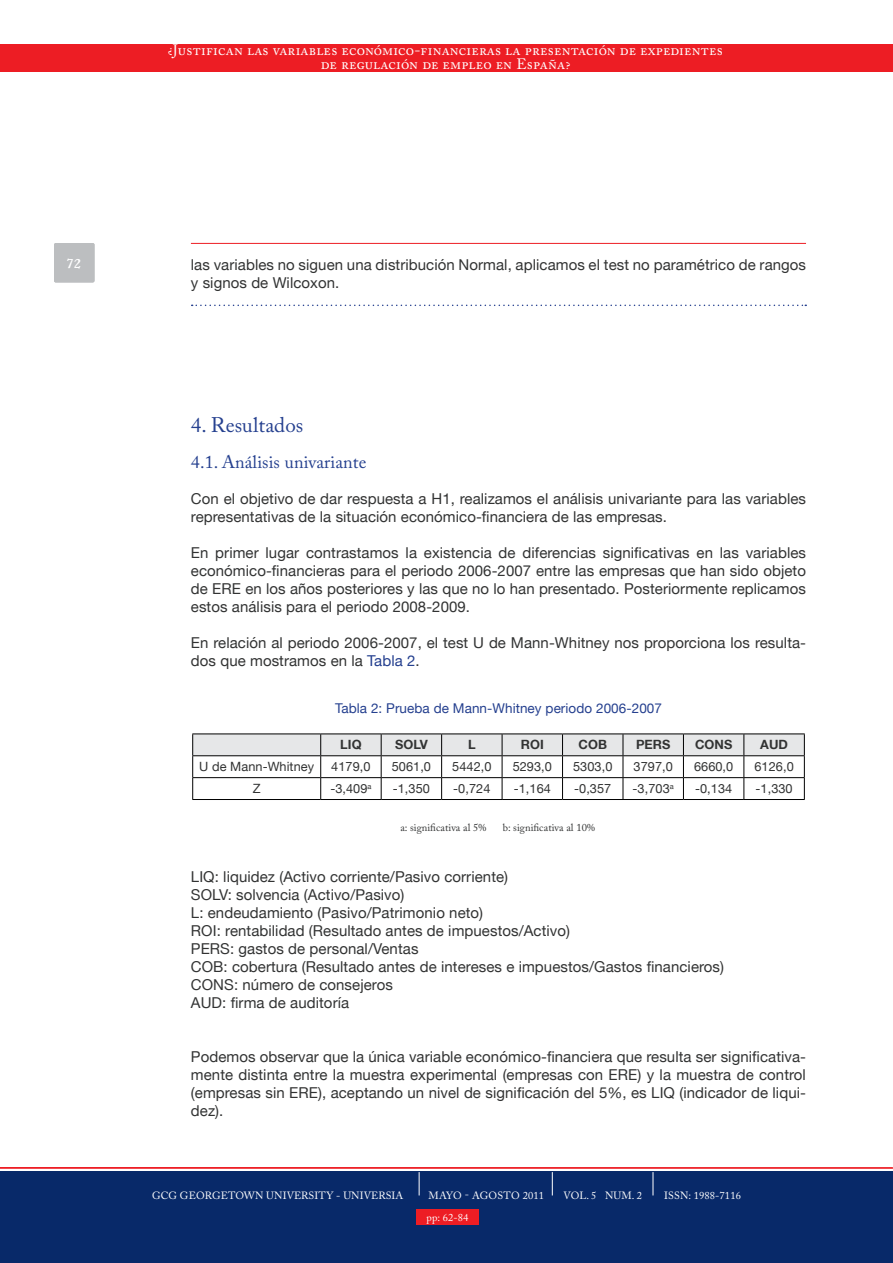
<style>
.page{position:relative;width:893px;height:1263px;background:#fff}
.page>*{position:absolute;margin:0;border:0;box-sizing:border-box;transform-origin:0 0}
.t1{font:21px "Adobe Caslon Pro";color:#25408f}
.t2{font:18px "Adobe Caslon Pro";color:#25408f}
.t3{font:15px/18px "Helvetica Neue";letter-spacing:.005em;color:#323333}
.t4{font:15px/13.5px "Adobe Caslon Pro";letter-spacing:.01em;color:#fff;text-align:center}
.t5{font:300 15px "Caslon";color:#fff}
.t6{font:13.5px "Helvetica Neue";letter-spacing:.005em;color:#25408f}
.t7{font:12.75px "Helvetica Neue";letter-spacing:.005em;color:#323333}
.t8{font:700 12.75px "Helvetica Neue";letter-spacing:.005em;color:#323333}
.t9{font:10.5px "Adobe Caslon Pro";letter-spacing:.01em;color:#fff}
.t10{font:10.5px "Adobe Caslon Pro";color:#323333}
.s1{color:#25408f}
</style>
<div class="page">
<hr style="left:0;top:1167px;width:893px;height:1px;background:#ed1d24">
<hr style="left:191px;top:243px;width:615px;height:1px;background:#ed1d24">
<div style="left:0;top:44px;width:893px;height:27px;background:#ed1d24"></div>
<div style="left:0;top:1172px;width:893px;height:91px;background:#082969"></div>
<svg style="left:552px;top:1172px;width:1px;height:23px"></svg>
<svg style="left:419px;top:1172px;width:1px;height:23px"></svg>
<svg style="left:653px;top:1172px;width:1px;height:23px"></svg>
<div style="left:416px;top:1209px;width:63px;height:16px;background:#ed1d24"></div>
<div style="left:54px;top:243px;width:40px;height:39px;background:#bcbec0;border-radius:2px"></div>
<hr style="left:192px;top:733px;width:129px;height:1px;background:#000">
<hr style="left:321px;top:733px;width:60px;height:1px;background:#000">
<hr style="left:381px;top:733px;width:61px;height:1px;background:#000">
<hr style="left:442px;top:733px;width:60px;height:1px;background:#000">
<hr style="left:502px;top:733px;width:60px;height:1px;background:#000">
<hr style="left:562px;top:733px;width:61px;height:1px;background:#000">
<hr style="left:623px;top:733px;width:60px;height:1px;background:#000">
<hr style="left:683px;top:733px;width:61px;height:1px;background:#000">
<hr style="left:744px;top:733px;width:61px;height:1px;background:#000">
<svg style="left:192px;top:734px;width:613px;height:65px"></svg>
<hr style="left:192px;top:799px;width:129px;height:1px;background:#000">
<hr style="left:321px;top:799px;width:60px;height:1px;background:#000">
<hr style="left:381px;top:799px;width:61px;height:1px;background:#000">
<hr style="left:442px;top:799px;width:60px;height:1px;background:#000">
<hr style="left:502px;top:799px;width:60px;height:1px;background:#000">
<hr style="left:562px;top:799px;width:61px;height:1px;background:#000">
<hr style="left:623px;top:799px;width:60px;height:1px;background:#000">
<hr style="left:683px;top:799px;width:61px;height:1px;background:#000">
<hr style="left:744px;top:799px;width:61px;height:1px;background:#000">
<svg style="left:192px;top:305px;width:614px;height:1px"></svg>
<p class="t4" style="left:168px;top:44px;width:557px">¿Justifican las variables económico-financieras la presentación de expedientes de regulación de empleo en España?</p>
<p class="t5" style="left:67px;top:258px;width:16px">72</p>
<p class="t3" style="left:191px;top:255px;width:617px">las variables no siguen una distribución Normal, aplicamos el test no paramétrico de rangos y signos de Wilcoxon.</p>
<h1 class="t1" style="left:191px;top:412px;width:114px">4. Resultados</h1>
<p class="t2" style="left:191px;top:451px;width:177px">4.1. Análisis univariante</p>
<p class="t3" style="left:191px;top:489px;width:617px">Con el objetivo de dar respuesta a H1, realizamos el análisis univariante para las variables representativas de la situación económico-financiera de las empresas.</p>
<p class="t3" style="left:191px;top:543px;width:617px;text-align:justify">En primer lugar contrastamos la existencia de diferencias significativas en las variables económico-financieras para el periodo 2006-2007 entre las empresas que han sido objeto de ERE en los años posteriores y las que no lo han presentado. Posteriormente replicamos estos análisis para el periodo 2008-2009.</p>
<p class="t3" style="left:191px;top:633px;width:617px">En relación al periodo 2006-2007, el test U de Mann-Whitney nos proporciona los resulta&shy;dos que mostramos en la <span class="s1">Tabla 2</span>.</p>
<p class="t6" style="left:335px;top:700px;width:328px">Tabla 2: Prueba de Mann-Whitney periodo 2006-2007</p>
<p class="t8" style="left:340px;top:737px;width:23px">LIQ</p>
<p class="t8" style="left:395px;top:737px;width:34px">SOLV</p>
<p class="t8" style="left:468px;top:737px;width:9px">L</p>
<p class="t8" style="left:521px;top:737px;width:25px">ROI</p>
<p class="t8" style="left:578px;top:737px;width:30px">COB</p>
<p class="t8" style="left:636px;top:737px;width:36px">PERS</p>
<p class="t8" style="left:695px;top:737px;width:39px">CONS</p>
<p class="t8" style="left:760px;top:737px;width:29px">AUD</p>
<p class="t7" style="left:199px;top:759px;width:116px">U de Mann-Whitney</p>
<p class="t7" style="left:331px;top:759px;width:41px">4179,0</p>
<p class="t7" style="left:392px;top:759px;width:41px">5061,0</p>
<p class="t7" style="left:452px;top:759px;width:41px">5442,0</p>
<p class="t7" style="left:513px;top:759px;width:41px">5293,0</p>
<p class="t7" style="left:573px;top:759px;width:41px">5303,0</p>
<p class="t7" style="left:634px;top:759px;width:41px">3797,0</p>
<p class="t7" style="left:694px;top:759px;width:41px">6660,0</p>
<p class="t7" style="left:754px;top:759px;width:41px">6126,0</p>
<p class="t7" style="left:253px;top:781px;width:9px">Z</p>
<p class="t7" style="left:330px;top:781px;width:43px">-3,409<sup>a</sup></p>
<p class="t7" style="left:393px;top:781px;width:39px">-1,350</p>
<p class="t7" style="left:453px;top:781px;width:39px">-0,724</p>
<p class="t7" style="left:514px;top:781px;width:39px">-1,164</p>
<p class="t7" style="left:574px;top:781px;width:39px">-0,357</p>
<p class="t7" style="left:633px;top:781px;width:43px">-3,703<sup>a</sup></p>
<p class="t7" style="left:695px;top:781px;width:39px">-0,134</p>
<p class="t7" style="left:755px;top:781px;width:39px">-1,330</p>
<p class="t10" style="left:400px;top:821px;width:88px">a: significativa al 5%</p>
<p class="t10" style="left:503px;top:821px;width:94px">b: significativa al 10%</p>
<p class="t3" style="left:191px;top:867px;width:535px">LIQ: liquidez (Activo corriente/Pasivo corriente)<br>SOLV: solvencia (Activo/Pasivo)<br>L: endeudamiento (Pasivo/Patrimonio neto)<br>ROI: rentabilidad (Resultado antes de impuestos/Activo)<br>PERS: gastos de personal/Ventas<br>COB: cobertura (Resultado antes de intereses e impuestos/Gastos financieros)<br>CONS: número de consejeros<br>AUD: firma de auditoría</p>
<p class="t3" style="left:191px;top:1047px;width:617px;text-align:justify">Podemos observar que la única variable económico-financiera que resulta ser significativa&shy;mente distinta entre la muestra experimental (empresas con ERE) y la muestra de control (empresas sin ERE), aceptando un nivel de significación del 5%, es LIQ (indicador de liqui&shy;dez).</p>
<p class="t9" style="left:152px;top:1189px;width:253px">GCG GEORGETOWN UNIVERSITY - UNIVERSIA</p>
<p class="t9" style="left:429px;top:1189px;width:10px">mayo</p>
<p class="t9" style="left:465px;top:1189px;width:24px">- Aogosto</p>
<p class="t9" style="left:523px;top:1189px;width:23px">2011</p>
<p class="t9" style="left:563px;top:1189px;width:80px">VOL. 5 NUM. 2</p>
<p class="t9" style="left:664px;top:1189px;width:78px">ISSN: 1988-7116</p>
<p class="t9" style="left:426px;top:1211px;width:43px">pp: 62-84</p>
</div>
